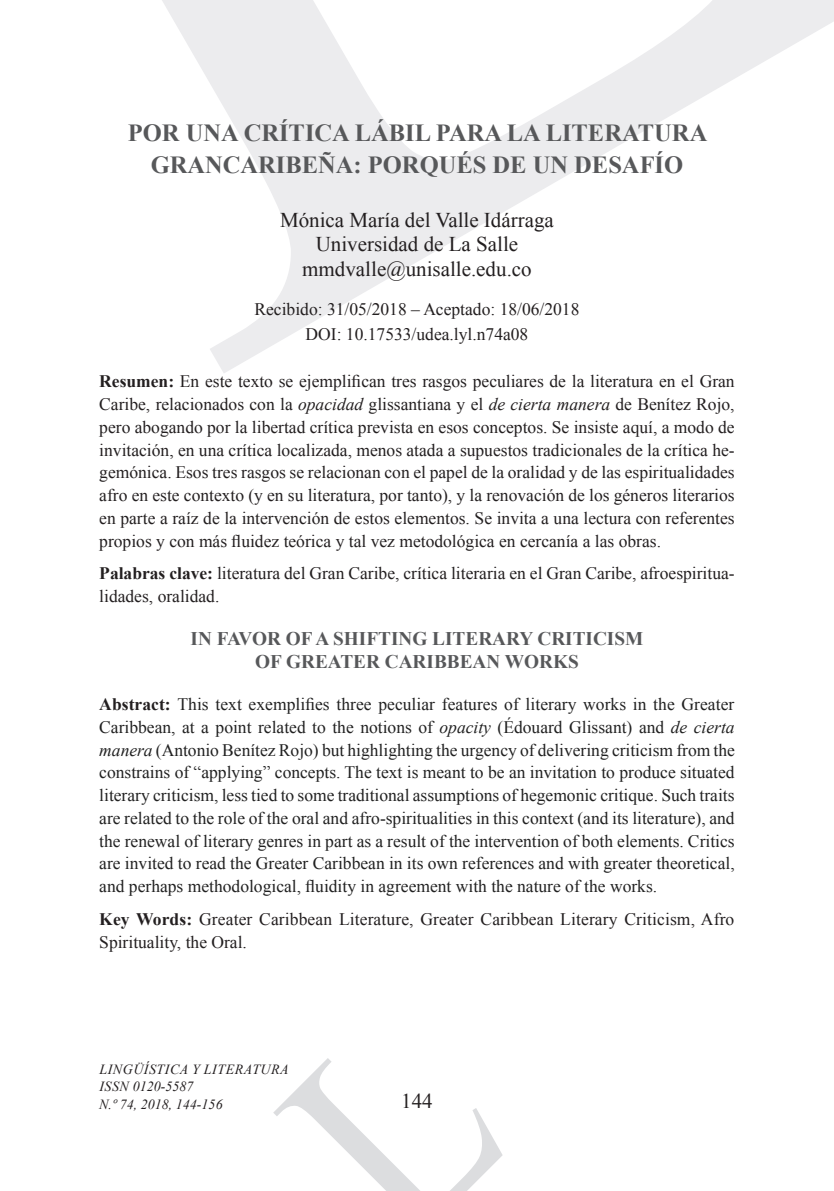
<style>
.page{position:relative;width:834px;height:1191px;background:#fff}
.page>*{position:absolute;margin:0;border:0;box-sizing:border-box;transform-origin:0 0}
.titulo_0{font:700 24.5px/31.5px "Times New Roman";color:#57585a;text-align:center}
.autor{font:21px "Times New Roman";color:#231f20}
.titulo_0_ingles{font:700 19.25px "Times New Roman";color:#57585a}
.Reseña_texto{font:17.5px/22.8px "Times New Roman";color:#231f20}
.Reseña_texto-2{font:17.5px/22.8px "Times New Roman";color:#212121;text-align:justify}
.Recibido{font:17.5px "Times New Roman";color:#231f20}
.t1{font:italic 14px/17.5px "Times New Roman";letter-spacing:.035em;color:#231f20}
.s1{font-weight:700}
.s2{font-style:italic}
.s3{font-weight:700;color:#231f20}
</style>
<div class="page">
<svg style="left:273px;top:1058px;width:229px;height:133px"></svg>
<svg style="left:162px;top:0;width:671px;height:373px"></svg>
<p class="titulo_0" style="left:128px;top:116px;width:581px">POR UNA CRÍTICA LÁBIL PARA LA LITERATURA<br>GRANCARIBEÑA: PORQUÉS DE UN DESAFÍO</p>
<p class="autor" style="left:280px;top:205px;width:275px">Mónica María del Valle Idárraga</p>
<p class="autor" style="left:315px;top:229px;width:204px">Universidad de La Salle</p>
<p class="autor" style="left:302px;top:254px;width:231px">mmdvalle@unisalle.edu.co</p>
<p class="Recibido" style="left:254px;top:297px;width:326px">Recibido: 31/05/2018 – Aceptado: 18/06/2018</p>
<p class="Recibido" style="left:305px;top:322px;width:224px">DOI: 10.17533/udea.lyl.n74a08</p>
<p class="Reseña_texto" style="left:99px;top:369px;width:636px;text-align:justify"><span class="s1">Resumen:</span> En este texto se ejemplifican tres rasgos peculiares de la literatura en el Gran Caribe, relacionados con la <span class="s2">opacidad</span> glissantiana y el <span class="s2">de cierta manera</span> de Benítez Rojo, pero abogando por la libertad crítica prevista en esos conceptos. Se insiste aquí, a modo de invitación, en una crítica localizada, menos atada a supuestos tradicionales de la crítica he&shy;gemónica. Esos tres rasgos se relacionan con el papel de la oralidad y de las espiritualidades afro en este contexto (y en su literatura, por tanto), y la renovación de los géneros literarios en parte a raíz de la intervención de estos elementos. Se invita a una lectura con referentes propios y con más fluidez teórica y tal vez metodológica en cercanía a las obras.</p>
<p class="Reseña_texto" style="left:99px;top:561px;width:636px"><span class="s1">Palabras clave:</span> literatura del Gran Caribe, crítica literaria en el Gran Caribe, afroespiritua&shy;lidades, oralidad.</p>
<p class="titulo_0_ingles" style="left:190px;top:624px;width:454px">IN FAVOR OF A SHIFTING LITERARY CRITICISM</p>
<p class="titulo_0_ingles" style="left:255px;top:647px;width:325px">OF GREATER CARIBBEAN WORKS</p>
<p class="Reseña_texto-2" style="left:99px;top:692px;width:637px"><span class="s3">Abstract:</span> This text exemplifies three peculiar features of literary works in the Greater Caribbean, at a point related to the notions of <span class="s2">opacity</span> (Édouard Glissant) and <span class="s2">de cierta manera</span> (Antonio Benítez Rojo) but highlighting the urgency of delivering criticism from the constrains of “applying” concepts. The text is meant to be an invitation to produce situated literary criticism, less tied to some traditional assumptions of hegemonic critique. Such traits are related to the role of the oral and afro-spiritualities in this context (and its literature), and the renewal of literary genres in part as a result of the intervention of both elements. Critics are invited to read the Greater Caribbean in its own references and with greater theoretical, and perhaps methodological, fluidity in agreement with the nature of the works.</p>
<p class="Reseña_texto" style="left:99px;top:907px;width:636px"><span class="s1">Key Words:</span> Greater Caribbean Literature, Greater Caribbean Literary Criticism, Afro<br>Spirituality, the Oral.</p>
<p class="t1" style="left:99px;top:1060px;width:191px">LINGÜÍSTICA Y LITERATURA<br>ISSN 0120-5587<br>N.º 74, 2018, 144-156</p>
<p class="autor" style="left:401px;top:1086px;width:33px">144</p>
</div>
